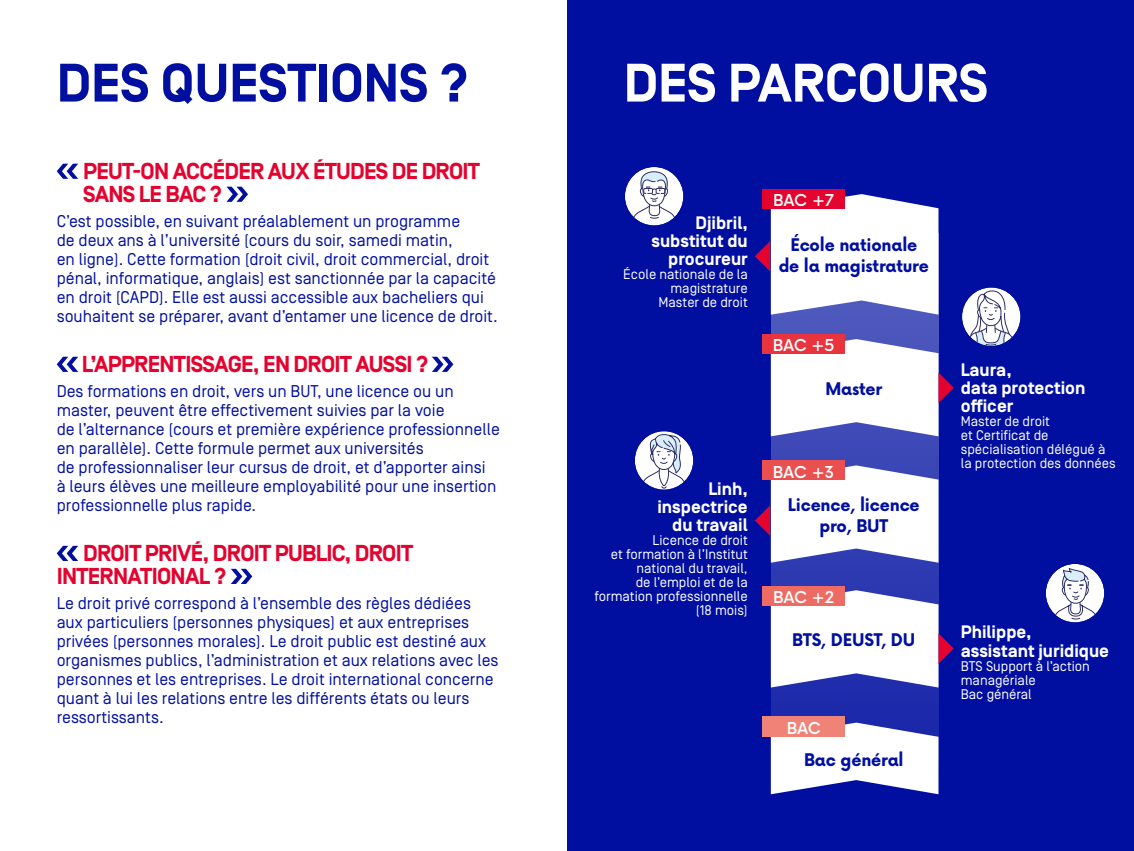
<style>
.page{position:relative;width:1134px;height:851px;background:#fff}
.page>*{position:absolute;margin:0;border:0;box-sizing:border-box;transform-origin:0 0}
.t1{font:700 54px "Simplon Norm";color:#000fa0}
.t2{font:700 54px "Simplon Norm";color:#fff}
.t3{font:700 23px/23px "Simplon Norm";letter-spacing:-.03em;color:#e4032f}
.t4{font:700 18px/18px "Simplon Norm";color:#fff}
.t5{font:17px/19px "Simplon Norm";color:#000fa0}
.t6{font:700 17px/20.4px "Now";letter-spacing:-.01em;color:#000fa0;text-align:center;scale:.96 1}
.t7{font:500 16px "Now";letter-spacing:-.01em;color:#fff}
.t8{font:14px/14px "Simplon Norm";color:#fff}
</style>
<div class="page">
<div style="left:567px;top:0;width:567px;height:850px;background:#000fa0"></div>
<svg style="left:57px;top:164px;width:21px;height:15px"></svg>
<svg style="left:226px;top:187px;width:22px;height:15px"></svg>
<svg style="left:57px;top:356px;width:21px;height:16px"></svg>
<svg style="left:432px;top:356px;width:21px;height:16px"></svg>
<svg style="left:57px;top:545px;width:21px;height:16px"></svg>
<svg style="left:231px;top:568px;width:21px;height:16px"></svg>
<svg style="left:771px;top:314px;width:167px;height:408px;background:#323fb2"></svg>
<div style="left:762px;top:189px;width:83px;height:20px;background:#e4032f"></div>
<div style="left:762px;top:334px;width:83px;height:20px;background:#e7343e"></div>
<svg style="left:771px;top:722px;width:167px;height:72px;background:#d6d8ef"></svg>
<div style="left:762px;top:460px;width:83px;height:20px;background:#ea504f"></div>
<div style="left:762px;top:586px;width:83px;height:19px;background:#ed6b62"></div>
<div style="left:762px;top:716px;width:83px;height:20px;background:#f08377"></div>
<svg style="left:755px;top:194px;width:183px;height:120px;background:#dccee4"></svg>
<svg style="left:771px;top:339px;width:183px;height:97px;background:#d8cce2"></svg>
<svg style="left:755px;top:465px;width:183px;height:97px;background:#d8cde2"></svg>
<svg style="left:771px;top:590px;width:183px;height:97px;background:#d6cce2"></svg>
<svg style="left:963px;top:288px;width:57px;height:57px"></svg>
<div style="left:961px;top:286px;width:61px;height:61px;border:1px solid #000fa0;border-radius:50%"></div>
<svg style="left:626px;top:168px;width:57px;height:57px"></svg>
<div style="left:624px;top:166px;width:61px;height:61px;border:1px solid #000fa0;border-radius:50%"></div>
<div style="left:635px;top:431px;width:58px;height:58px;background:#fff;border-radius:29px"></div>
<svg style="left:636px;top:434px;width:52px;height:55px"></svg>
<div style="left:634px;top:430px;width:60px;height:61px;border:1px solid #000fa0;border-radius:50%"></div>
<svg style="left:1046px;top:566px;width:57px;height:55px"></svg>
<div style="left:1044px;top:562px;width:61px;height:61px;border:1px solid #000fa0;border-radius:50%"></div>
<h1 class="t1" style="left:57px;top:54px;width:414px">DES QUESTIONS ?</h1>
<h1 class="t2" style="left:624px;top:54px;width:366px">DES PARCOURS</h1>
<h2 class="t3" style="left:83px;top:161px;width:398px">PEUT-ON ACCÉDER AUX ÉTUDES DE DROIT<br>SANS LE BAC ?</h2>
<p class="t5" style="left:57px;top:211px;width:443px">C’est possible, en suivant préalablement un programme<br>de deux ans à l’université (cours du soir, samedi matin,<br>en ligne). Cette formation (droit civil, droit commercial, droit pénal, informatique, anglais) est sanctionnée par la capacité en droit (CAPD). Elle est aussi accessible aux bacheliers qui souhaitent se préparer, avant d’entamer une licence de droit.</p>
<h2 class="t3" style="left:82px;top:353px;width:348px">L’APPRENTISSAGE, EN DROIT AUSSI ?</h2>
<p class="t5" style="left:57px;top:381px;width:445px">Des formations en droit, vers un BUT, une licence ou un master, peuvent être effectivement suivies par la voie<br>de l’alternance (cours et première expérience professionnelle en parallèle). Cette formule permet aux universités<br>de professionnaliser leur cursus de droit, et d’apporter ainsi<br>à leurs élèves une meilleure employabilité pour une insertion professionnelle plus rapide.</p>
<h2 class="t3" style="left:57px;top:542px;width:358px;text-indent:26px">DROIT PRIVÉ, DROIT PUBLIC, DROIT<br>INTERNATIONAL ?</h2>
<p class="t5" style="left:57px;top:593px;width:443px">Le droit privé correspond à l’ensemble des règles dédiées aux particuliers (personnes physiques) et aux entreprises privées (personnes morales). Le droit public est destiné aux organismes publics, l’administration et aux relations avec les personnes et les entreprises. Le droit international concerne quant à lui les relations entre les différents états ou leurs ressortissants.</p>
<p class="t4" style="left:651px;top:215px;width:98px;text-align:right">Djibril, substitut du procureur</p>
<p class="t8" style="left:623px;top:267px;width:126px;text-align:right">École nationale de la magistrature<br>Master de droit</p>
<p class="t7" style="left:773px;top:188px;width:62px">BAC +7</p>
<p class="t6" style="left:779px;top:234px;width:158px">École nationale de la magistrature</p>
<p class="t7" style="left:773px;top:333px;width:63px">BAC +5</p>
<p class="t6" style="left:825px;top:378px;width:61px">Master</p>
<p class="t4" style="left:657px;top:480px;width:92px;text-align:right">Linh, inspectrice du travail</p>
<p class="t8" style="left:594px;top:533px;width:155px;text-align:right">Licence de droit<br>et formation à l’Institut national du travail,<br>de l’emploi et de la formation professionnelle (18 mois)</p>
<p class="t7" style="left:773px;top:459px;width:63px">BAC +3</p>
<p class="t6" style="left:788px;top:494px;width:139px">Licence, licence pro, BUT</p>
<p class="t7" style="left:773px;top:584px;width:63px">BAC +2</p>
<p class="t6" style="left:792px;top:629px;width:130px">BTS, DEUST, DU</p>
<p class="t7" style="left:787px;top:715px;width:35px">BAC</p>
<p class="t6" style="left:804px;top:748px;width:105px">Bac général</p>
<p class="t4" style="left:961px;top:362px;width:126px">Laura,<br>data protection officer</p>
<p class="t8" style="left:961px;top:414px;width:156px">Master de droit<br>et Certificat de spécialisation délégué à la protection des données</p>
<p class="t4" style="left:961px;top:622px;width:150px;line-height:19.2px">Philippe, assistant juridique</p>
<p class="t8" style="left:961px;top:659px;width:131px">BTS Support à l’action managériale<br>Bac général</p>
</div>
